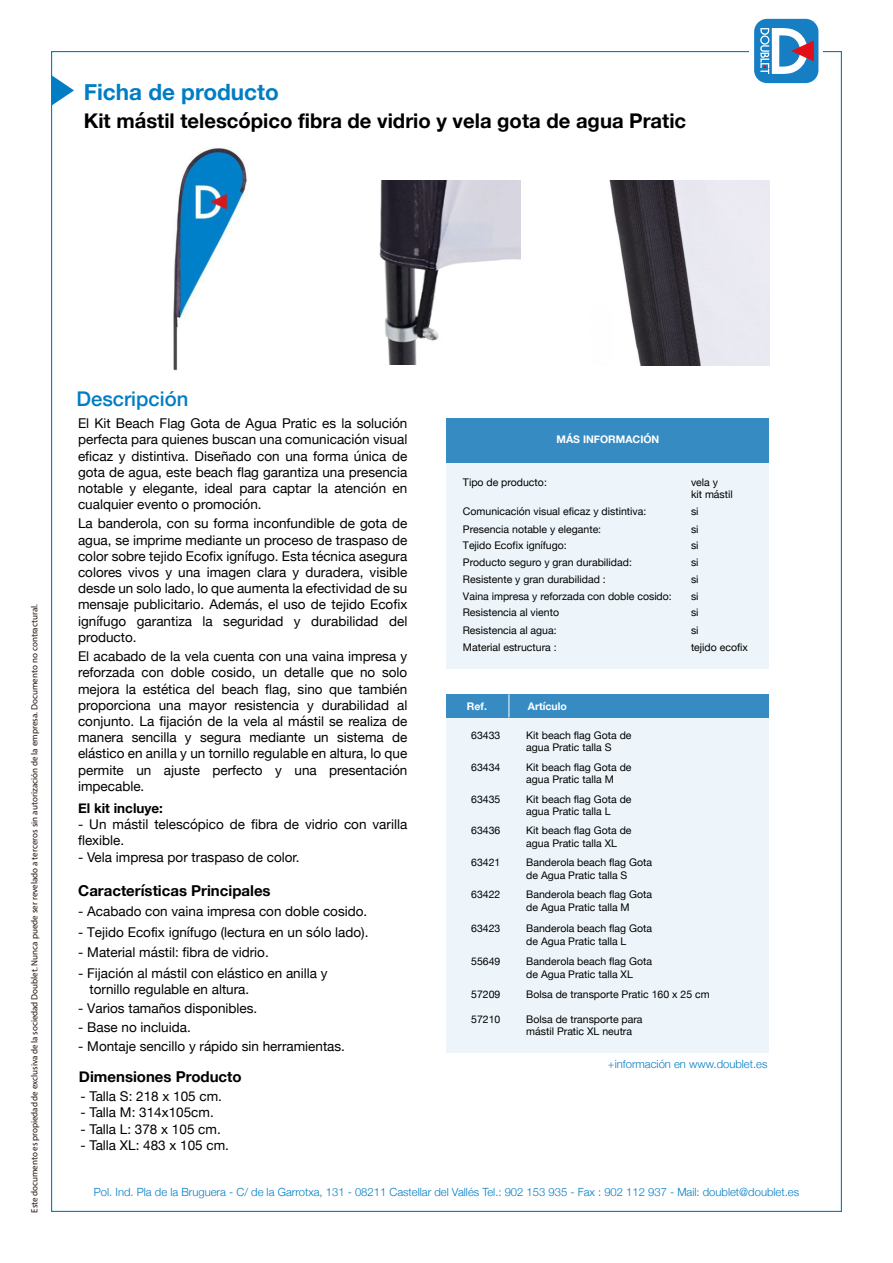
<style>
.page{position:relative;width:893px;height:1263px;background:#fff}
.page>*{position:absolute;margin:0;border:0;box-sizing:border-box;transform-origin:0 0}
.t1{font:700 22.5px "Helvetica Neue";color:#007dc4}
.t2{font:700 20.25px "Helvetica Neue";color:#000}
.t3{font:500 20.25px "Helvetica Neue";color:#007dc4}
.t4{font:700 15px "Helvetica Neue";color:#000}
.t5{font:13.5px/16.2px "Helvetica Neue";color:#000;text-align:justify}
.t6{font:700 13.5px "Helvetica Neue";color:#000}
.t7{font:300 11.25px "Helvetica Neue";color:#007dc4}
.t8{font:10.5px/12.6px "Helvetica Neue";color:#000}
.t9{font:700 10.5px "Helvetica Neue";color:#fff}
.t10{font:9px "Myriad Pro";color:#1e120d}
</style>
<div class="page">
<div style="left:754px;top:19px;width:64px;height:64px;background:#167fc3;border-radius:13px"></div>
<svg style="left:760px;top:28px;width:54px;height:46px"></svg>
<svg style="left:51px;top:75px;width:23px;height:31px"></svg>
<div style="left:446px;top:419px;width:323px;height:250px;background:#edf5fa"></div>
<div style="left:446px;top:419px;width:323px;height:44px;background:#368cc2"></div>
<div style="left:446px;top:694px;width:323px;height:359px;background:#edf5fa"></div>
<div style="left:446px;top:694px;width:323px;height:23px;background:#368cc2"></div>
<svg style="left:509px;top:694px;width:1px;height:23px"></svg>
<img style="left:379px;top:181px;width:142px;height:184px">
<img style="left:609px;top:181px;width:160px;height:185px">
<img style="left:173px;top:147px;width:75px;height:224px">
<h1 class="t1" style="left:84px;top:75px;width:197px">Ficha de producto</h1>
<h2 class="t2" style="left:84px;top:105px;width:604px">Kit mástil telescópico fibra de vidrio y vela gota de agua Pratic</h2>
<p class="t10" style="left:29px;top:1213px;width:610px;rotate:-90deg">Este documento es propiedad de exclusiva de la sociedad Doublet. Nunca puede ser revelado a terceros sin autorización de la empresa. Documento no contractural.</p>
<h2 class="t3" style="left:77px;top:383px;width:113px">Descripción</h2>
<p class="t5" style="left:78px;top:416px;width:331px">El Kit Beach Flag Gota de Agua Pratic es la solución perfecta para quienes buscan una comunicación visual eficaz y distintiva. Diseñado con una forma única de gota de agua, este beach flag garantiza una presencia notable y elegante, ideal para captar la atención en cualquier evento o promoción.</p>
<p class="t5" style="left:78px;top:516px;width:331px">La banderola, con su forma inconfundible de gota de agua, se imprime mediante un proceso de traspaso de color sobre tejido Ecofix ignífugo. Esta técnica asegura colores vivos y una imagen clara y duradera, visible desde un solo lado, lo que aumenta la efectividad de su mensaje publicitario. Además, el uso de tejido Ecofix ignífugo garantiza la seguridad y durabilidad del producto.</p>
<p class="t5" style="left:78px;top:649px;width:331px">El acabado de la vela cuenta con una vaina impresa y reforzada con doble cosido, un detalle que no solo mejora la estética del beach flag, sino que también proporciona una mayor resistencia y durabilidad al conjunto. La fijación de la vela al mástil se realiza de manera sencilla y segura mediante un sistema de elástico en anilla y un tornillo regulable en altura, lo que permite un ajuste perfecto y una presentación impecable.</p>
<p class="t6" style="left:78px;top:797px;width:86px">El kit incluye:</p>
<p class="t5" style="left:78px;top:817px;width:331px">- Un mástil telescópico de fibra de vidrio con varilla flexible.</p>
<p class="t5" style="left:78px;top:849px;width:223px">- Vela impresa por traspaso de color.</p>
<p class="t4" style="left:78px;top:879px;width:194px">Características Principales</p>
<p class="t5" style="left:78px;top:904px;width:291px">- Acabado con vaina impresa con doble cosido.</p>
<p class="t5" style="left:78px;top:925px;width:292px">- Tejido Ecofix ignífugo (lectura en un sólo lado).</p>
<p class="t5" style="left:78px;top:945px;width:192px">- Material mástil: fibra de vidrio.</p>
<p class="t5" style="left:89px;top:966px;width:240px;text-indent:-11px">- Fijación al mástil con elástico en anilla y tornillo regulable en altura.</p>
<p class="t5" style="left:78px;top:1001px;width:181px">- Varios tamaños disponibles.</p>
<p class="t5" style="left:78px;top:1020px;width:114px">- Base no incluida.</p>
<p class="t5" style="left:78px;top:1039px;width:268px">- Montaje sencillo y rápido sin herramientas.</p>
<p class="t4" style="left:79px;top:1064px;width:164px">Dimensiones Producto</p>
<p class="t5" style="left:80px;top:1089px;width:143px">- Talla S: 218 x 105 cm.</p>
<p class="t5" style="left:80px;top:1105px;width:135px">- Talla M: 314x105cm.</p>
<p class="t5" style="left:80px;top:1121px;width:142px">- Talla L: 378 x 105 cm.</p>
<p class="t5" style="left:80px;top:1137px;width:150px">- Talla XL: 483 x 105 cm.</p>
<p class="t9" style="left:557px;top:431px;width:104px">MÁS INFORMACIÓN</p>
<p class="t8" style="left:463px;top:476px;width:86px">Tipo de producto:</p>
<p class="t8" style="left:691px;top:476px;width:43px">vela y<br>kit mástil</p>
<p class="t8" style="left:463px;top:523px;width:140px">Presencia notable y elegante:</p>
<p class="t8" style="left:691px;top:523px;width:9px">si</p>
<p class="t8" style="left:463px;top:505px;width:185px">Comunicación visual eficaz y distintiva:</p>
<p class="t8" style="left:691px;top:505px;width:9px">si</p>
<p class="t8" style="left:691px;top:538px;width:9px;line-height:16.8px">si si</p>
<p class="t8" style="left:463px;top:574px;width:144px">Resistente y gran durabilidad :</p>
<p class="t8" style="left:463px;top:540px;width:105px">Tejido Ecofix ignífugo:</p>
<p class="t8" style="left:463px;top:557px;width:170px">Producto seguro y gran durabilidad:</p>
<p class="t8" style="left:691px;top:574px;width:9px">si</p>
<p class="t8" style="left:463px;top:590px;width:210px">Vaina impresa y reforzada con doble cosido:</p>
<p class="t8" style="left:691px;top:590px;width:9px">si</p>
<p class="t8" style="left:463px;top:607px;width:98px">Resistencia al viento</p>
<p class="t8" style="left:691px;top:607px;width:9px">si</p>
<p class="t8" style="left:463px;top:625px;width:95px">Resistencia al agua:</p>
<p class="t8" style="left:691px;top:625px;width:9px">si</p>
<p class="t8" style="left:463px;top:642px;width:95px">Material estructura :</p>
<p class="t8" style="left:691px;top:642px;width:58px">tejido ecofix</p>
<p class="t9" style="left:467px;top:698px;width:22px">Ref.</p>
<p class="t9" style="left:528px;top:698px;width:41px">Artículo</p>
<p class="t8" style="left:471px;top:729px;width:31px">63433</p>
<p class="t8" style="left:526px;top:729px;width:107px">Kit beach flag Gota de agua Pratic talla S</p>
<p class="t8" style="left:471px;top:761px;width:31px">63434</p>
<p class="t8" style="left:526px;top:761px;width:107px">Kit beach flag Gota de agua Pratic talla M</p>
<p class="t8" style="left:471px;top:793px;width:31px">63435</p>
<p class="t8" style="left:526px;top:793px;width:107px">Kit beach flag Gota de agua Pratic talla L</p>
<p class="t8" style="left:471px;top:825px;width:31px">63436</p>
<p class="t8" style="left:526px;top:825px;width:107px">Kit beach flag Gota de agua Pratic talla XL</p>
<p class="t8" style="left:471px;top:857px;width:31px">63421</p>
<p class="t8" style="left:526px;top:857px;width:127px">Banderola beach flag Gota de Agua Pratic talla S</p>
<p class="t8" style="left:471px;top:889px;width:31px">63422</p>
<p class="t8" style="left:526px;top:889px;width:127px">Banderola beach flag Gota de Agua Pratic talla M</p>
<p class="t8" style="left:471px;top:923px;width:31px">63423</p>
<p class="t8" style="left:526px;top:923px;width:127px">Banderola beach flag Gota de Agua Pratic talla L</p>
<p class="t8" style="left:471px;top:956px;width:31px">55649</p>
<p class="t8" style="left:526px;top:956px;width:127px">Banderola beach flag Gota de Agua Pratic talla XL</p>
<p class="t8" style="left:471px;top:989px;width:31px">57209</p>
<p class="t8" style="left:526px;top:989px;width:185px">Bolsa de transporte Pratic 160 x 25 cm</p>
<p class="t8" style="left:471px;top:1013px;width:31px">57210</p>
<p class="t8" style="left:526px;top:1013px;width:118px">Bolsa de transporte para mástil Pratic XL neutra</p>
<p class="t7" style="left:608px;top:1055px;width:161px">+información en www.doublet.es</p>
<p class="t7" style="left:94px;top:1183px;width:707px">Pol. Ind. Pla de la Bruguera - C/ de la Garrotxa, 131 - 08211 Castellar del Vallés Tel.: 902 153 935 - Fax : 902 112 937 - Mail: doublet@doublet.es</p>
</div>
